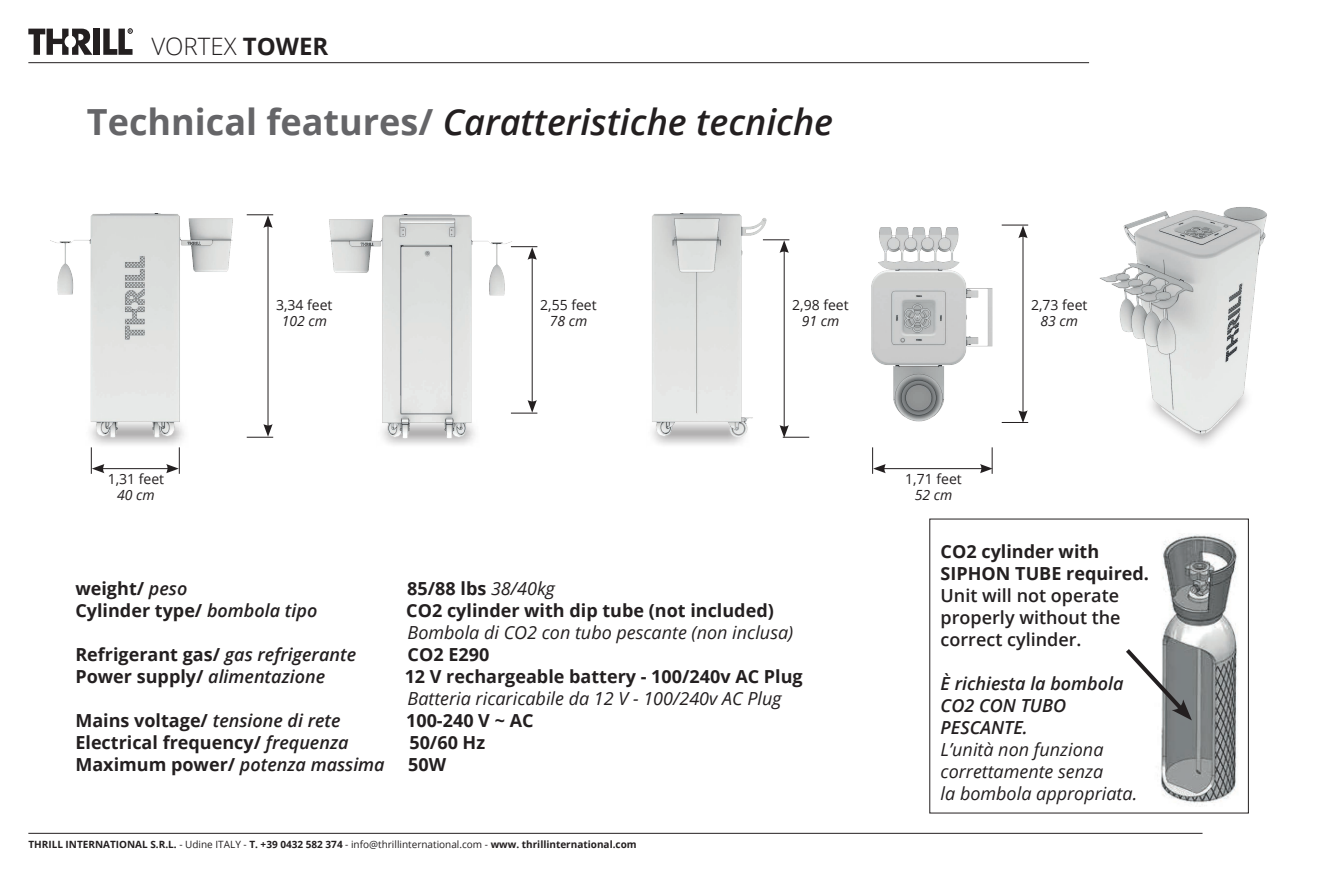
<style>
.page{position:relative;width:1333px;height:879px;background:#fff}
.page>*{position:absolute;margin:0;border:0;box-sizing:border-box;transform-origin:0 0}
.t1{font:italic 600 36px "Open Sans";color:#231f20}
.t2{font:300 24px "Open Sans";color:#231f20}
.t3{font:700 18px "Open Sans";color:#231f20}
.t4{font:italic 18px "Open Sans";color:#231f20}
.t5{font:italic 600 18px/22px "Open Sans";color:#231f20}
.t6{font:600 18px/22px "Open Sans";color:#231f20}
.t7{font:14px/16px "Open Sans";color:#231f20;text-align:center}
.t8{font:italic 14px "Open Sans";color:#231f20}
.t9{font:700 10px "Open Sans";color:#231f20}
.s1{font-weight:700}
.s2{font-weight:700;font-style:normal;color:#656568}
.s3{font-style:italic}
.s4{font-weight:600;font-style:italic}
.s5{font-weight:400;font-style:italic}
.s6{font-weight:700;font-style:normal}
.s7{font-weight:400}
</style>
<div class="page">
<svg style="left:28px;top:29px;width:64px;height:26px"></svg>
<div style="left:93px;top:29px;width:7px;height:26px;background:#231f20"></div>
<svg style="left:103px;top:28px;width:30px;height:27px"></svg>
<hr style="left:28px;top:62px;width:1061px;height:1px;background:#231f20">
<hr style="left:28px;top:833px;width:1174px;height:1px;background:#231f20">
<img style="left:1160px;top:534px;width:77px;height:270px">
<img style="left:1099px;top:207px;width:168px;height:237px">
<img style="left:329px;top:214px;width:195px;height:231px">
<img style="left:50px;top:213px;width:197px;height:251px">
<img style="left:652px;top:213px;width:138px;height:232px">
<img style="left:871px;top:224px;width:140px;height:240px">
<hr style="left:101px;top:468px;width:68px;height:1px;background:#231f20">
<svg style="left:166px;top:447px;width:14px;height:27px"></svg>
<svg style="left:91px;top:447px;width:13px;height:27px"></svg>
<hr style="left:267px;top:225px;width:1px;height:202px;background:#231f20">
<svg style="left:247px;top:214px;width:26px;height:14px"></svg>
<svg style="left:247px;top:424px;width:26px;height:14px"></svg>
<hr style="left:783px;top:250px;width:1px;height:178px;background:#231f20">
<svg style="left:763px;top:239px;width:26px;height:14px"></svg>
<svg style="left:779px;top:425px;width:30px;height:13px"></svg>
<svg style="left:1126px;top:645px;width:65px;height:75px"></svg>
<hr style="left:531px;top:257px;width:1px;height:146px;background:#231f20">
<svg style="left:511px;top:246px;width:26px;height:14px"></svg>
<svg style="left:511px;top:400px;width:26px;height:13px"></svg>
<hr style="left:1022px;top:235px;width:1px;height:178px;background:#231f20">
<svg style="left:1001px;top:225px;width:27px;height:13px"></svg>
<svg style="left:1001px;top:410px;width:27px;height:13px"></svg>
<hr style="left:882px;top:468px;width:101px;height:1px;background:#231f20">
<svg style="left:979px;top:447px;width:13px;height:27px"></svg>
<svg style="left:872px;top:447px;width:13px;height:27px"></svg>
<h2 class="t2" style="left:151px;top:30px;width:178px">VORTEX <span class="s1">TOWER</span></h2>
<p class="t1" style="left:87px;top:98px;width:747px"><span class="s2">Technical features/</span> Caratteristiche tecniche</p>
<p class="t7" style="left:276px;top:297px;width:58px">3,34 feet</p>
<p class="t8" style="left:282px;top:312px;width:47px">102 cm</p>
<p class="t7" style="left:540px;top:297px;width:58px">2,55 feet</p>
<p class="t8" style="left:549px;top:312px;width:39px">78 cm</p>
<p class="t7" style="left:792px;top:297px;width:58px">2,98 feet<br><span class="s3">91 cm</span></p>
<p class="t7" style="left:1031px;top:297px;width:58px">2,73 feet<br><span class="s3">83 cm</span></p>
<p class="t7" style="left:108px;top:470px;width:58px">1,31 feet</p>
<p class="t8" style="left:117px;top:485px;width:39px">40 cm</p>
<p class="t3" style="left:75px;top:575px;width:113px">weight/ <span class="s4">peso</span></p>
<p class="t3" style="left:407px;top:575px;width:149px">85/88 lbs <span class="s5">38/40kg</span></p>
<p class="t3" style="left:75px;top:597px;width:243px">Cylinder type/ <span class="s4">bombola tipo</span></p>
<p class="t3" style="left:406px;top:597px;width:369px">CO2 cylinder with dip tube (not included)</p>
<p class="t4" style="left:407px;top:620px;width:387px">Bombola di CO2 con tubo pescante (non inclusa)</p>
<p class="t3" style="left:75px;top:641px;width:282px">Refrigerant gas/ <span class="s4">gas refrigerante</span></p>
<p class="t3" style="left:407px;top:641px;width:83px">CO2 E290</p>
<p class="t5" style="left:75px;top:665px;width:251px"><span class="s6">Power supply/</span> alimentazione</p>
<p class="t3" style="left:404px;top:663px;width:399px">12 V rechargeable battery - 100/240v AC Plug</p>
<p class="t4" style="left:407px;top:686px;width:375px">Batteria ricaricabile da 12 V - 100/240v AC Plug</p>
<p class="t5" style="left:75px;top:709px;width:267px"><span class="s6">Mains voltage/</span> tensione di rete</p>
<p class="t3" style="left:406px;top:707px;width:129px">100-240 V ~ AC</p>
<p class="t3" style="left:75px;top:729px;width:275px">Electrical frequency/ <span class="s4">frequenza</span></p>
<p class="t3" style="left:409px;top:729px;width:77px">50/60 Hz</p>
<p class="t5" style="left:75px;top:753px;width:311px"><span class="s6">Maximum power/</span> potenza massima</p>
<p class="t3" style="left:408px;top:751px;width:39px">50W</p>
<p class="t9" style="left:28px;top:837px;width:610px">THRILL INTERNATIONAL S.R.L. <span class="s7">- Udine ITALY -</span> T. +39 0432 582 374 <span class="s7">- info@thrillinternational.com -</span> www. thrillinternational.com</p>
<p class="t7" style="left:905px;top:470px;width:58px">1,71 feet</p>
<p class="t8" style="left:914px;top:485px;width:39px">52 cm</p>
<p class="t6" style="left:940px;top:540px;width:210px"><span class="s1">CO2 cylinder with<br>SIPHON TUBE required.<br></span>Unit will not operate properly without the correct cylinder.</p>
<p class="t5" style="left:940px;top:672px;width:184px">È richiesta la bombola</p>
<p class="t5" style="left:940px;top:694px;width:127px">CO2 CON TUBO<br>PESCANTE.</p>
<p class="t4" style="left:940px;top:737px;width:164px">L’unità non funziona</p>
<p class="t4" style="left:940px;top:759px;width:164px">correttamente senza</p>
<p class="t4" style="left:940px;top:781px;width:198px">la bombola appropriata.</p>
</div>
